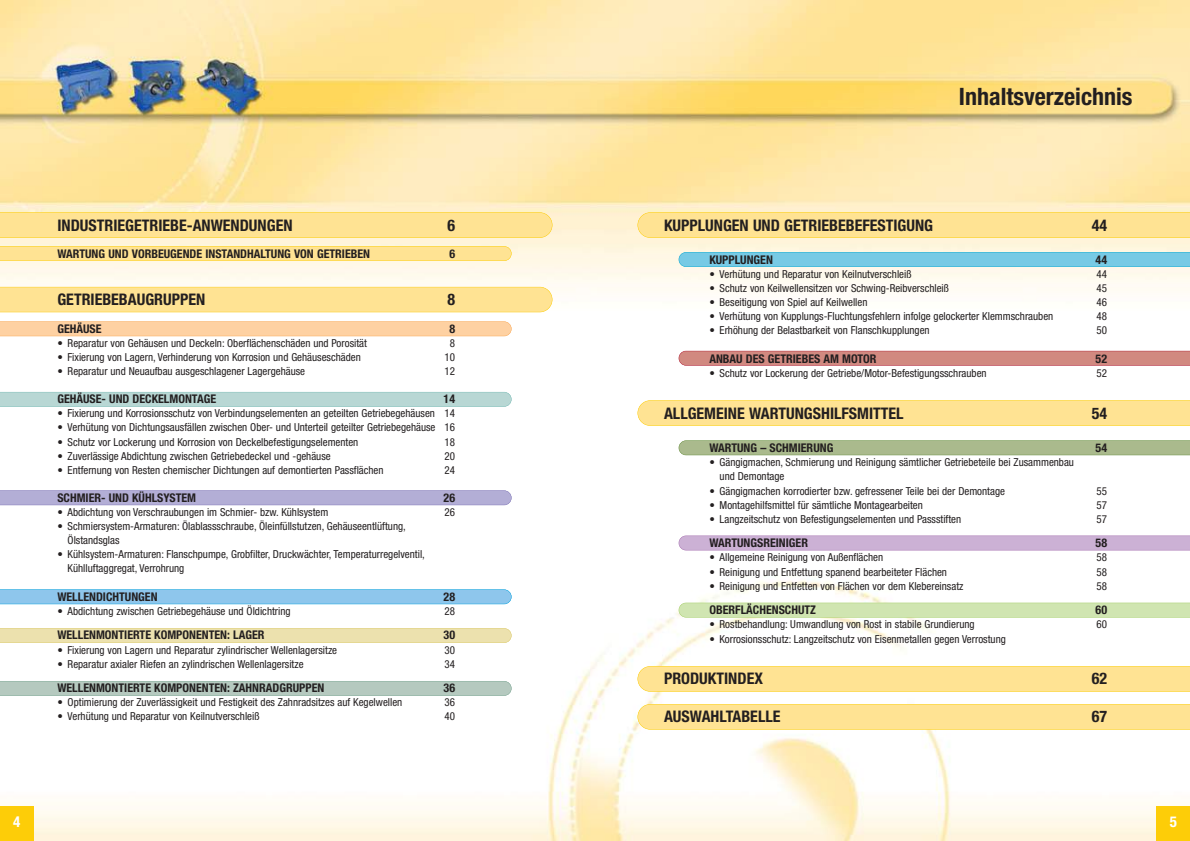
<style>
.page{position:relative;width:1190px;height:841px;background:#fff}
.page>*{position:absolute;margin:0;border:0;box-sizing:border-box;transform-origin:0 0}
.t1{font:700 condensed 24px "Helvetica Neue";color:#231f20}
.t2{font:700 condensed 16px "Helvetica Neue";color:#231f20}
.t3{font:700 condensed 15px "Helvetica Neue";color:#fff}
.t4{font:700 condensed 12px "Helvetica Neue";color:#231f20}
.t5{font:condensed 11px/14.1px "Helvetica Neue";color:#231f20}
.t6{font:condensed 9px "Helvetica Neue";color:#231f20}
</style>
<div class="page">
<img style="left:0;top:0;width:1190px;height:841px">
<div style="left:1156px;top:806px;width:34px;height:35px;background:#fdcd08"></div>
<div style="left:0;top:807px;width:34px;height:34px;background:#fdcd08"></div>
<svg style="left:0;top:287px;width:552px;height:25px;background:#fee290"></svg>
<svg style="left:0;top:321px;width:512px;height:15px;background:#fdd0a0"></svg>
<svg style="left:0;top:246px;width:512px;height:15px;background:#fee18a"></svg>
<svg style="left:0;top:392px;width:512px;height:15px;background:#b5d5d2"></svg>
<svg style="left:0;top:490px;width:512px;height:15px;background:#b1acd5"></svg>
<svg style="left:0;top:589px;width:512px;height:15px;background:#89c5eb"></svg>
<svg style="left:0;top:628px;width:512px;height:15px;background:#ebdfaa"></svg>
<svg style="left:0;top:681px;width:512px;height:15px;background:#b2c7bc"></svg>
<svg style="left:679px;top:252px;width:511px;height:15px;background:#71c8e3"></svg>
<svg style="left:679px;top:351px;width:511px;height:15px;background:#d0857e"></svg>
<svg style="left:679px;top:440px;width:511px;height:15px;background:#a8b98b"></svg>
<div style="left:679px;top:536px;width:511px;height:14px;background:#ccb1d5"></div>
<svg style="left:679px;top:603px;width:511px;height:15px;background:#cfe4af"></svg>
<svg style="left:638px;top:400px;width:552px;height:26px;background:#fee28f"></svg>
<svg style="left:638px;top:666px;width:552px;height:26px;background:#fee28f"></svg>
<svg style="left:638px;top:704px;width:552px;height:26px;background:#fee28f"></svg>
<svg style="left:638px;top:212px;width:552px;height:26px;background:#fee28e"></svg>
<svg style="left:0;top:212px;width:552px;height:26px;background:#fee28e"></svg>
<h2 class="t2" style="left:57px;top:219px;width:237px">INDUSTRIEGETRIEBE-ANWENDUNGEN</h2>
<h2 class="t2" style="left:447px;top:219px;width:9px">6</h2>
<p class="t4" style="left:57px;top:249px;width:314px">WARTUNG UND VORBEUGENDE INSTANDHALTUNG VON GETRIEBEN</p>
<p class="t4" style="left:449px;top:249px;width:7px">6</p>
<h2 class="t2" style="left:57px;top:293px;width:150px">GETRIEBEBAUGRUPPEN</h2>
<h2 class="t2" style="left:448px;top:293px;width:9px">8</h2>
<p class="t4" style="left:57px;top:324px;width:46px">GEHÄUSE</p>
<p class="t4" style="left:449px;top:324px;width:7px">8</p>
<p class="t5" style="left:57px;top:337px;width:311px">• Reparatur von Gehäusen und Deckeln: Oberflächenschäden und Porosität</p>
<p class="t5" style="left:450px;top:337px;width:7px">8</p>
<p class="t5" style="left:57px;top:351px;width:305px">• Fixierung von Lagern, Verhinderung von Korrosion und Gehäuseschäden</p>
<p class="t5" style="left:445px;top:351px;width:12px">10</p>
<p class="t5" style="left:57px;top:365px;width:249px">• Reparatur und Neuaufbau ausgeschlagener Lagergehäuse</p>
<p class="t5" style="left:445px;top:365px;width:12px">12</p>
<p class="t4" style="left:57px;top:395px;width:160px">GEHÄUSE- UND DECKELMONTAGE</p>
<p class="t4" style="left:444px;top:395px;width:13px">14</p>
<p class="t5" style="left:57px;top:407px;width:399px">• Fixierung und Korrosionsschutz von Verbindungselementen an geteilten Getriebegehäusen 14</p>
<p class="t5" style="left:57px;top:421px;width:399px">• Verhütung von Dichtungsausfällen zwischen Ober- und Unterteil geteilter Getriebegehäuse 16</p>
<p class="t5" style="left:57px;top:436px;width:303px">• Schutz vor Lockerung und Korrosion von Deckelbefestigungselementen</p>
<p class="t5" style="left:445px;top:436px;width:12px">18</p>
<p class="t5" style="left:57px;top:450px;width:275px">• Zuverlässige Abdichtung zwischen Getriebedeckel und -gehäuse</p>
<p class="t5" style="left:445px;top:450px;width:12px">20</p>
<p class="t5" style="left:57px;top:464px;width:328px">• Entfernung von Resten chemischer Dichtungen auf demontierten Passflächen</p>
<p class="t5" style="left:445px;top:464px;width:12px">24</p>
<p class="t4" style="left:57px;top:493px;width:140px">SCHMIER- UND KÜHLSYSTEM</p>
<p class="t4" style="left:444px;top:493px;width:13px">26</p>
<p class="t5" style="left:57px;top:506px;width:272px">• Abdichtung von Verschraubungen im Schmier- bzw. Kühlsystem</p>
<p class="t5" style="left:445px;top:506px;width:12px">26</p>
<p class="t5" style="left:68px;top:520px;width:340px;text-indent:-10px">• Schmiersystem-Armaturen: Ölablassschraube, Öleinfüllstutzen, Gehäuseentlüftung,<br>Ölstandsglas</p>
<p class="t5" style="left:68px;top:548px;width:359px;text-indent:-10px">• Kühlsystem-Armaturen: Flanschpumpe, Grobfilter, Druckwächter, Temperaturregelventil,<br>Kühlluftaggregat, Verrohrung</p>
<p class="t4" style="left:57px;top:592px;width:102px">WELLENDICHTUNGEN</p>
<p class="t4" style="left:444px;top:592px;width:13px">28</p>
<p class="t5" style="left:57px;top:605px;width:235px">• Abdichtung zwischen Getriebegehäuse und Öldichtring</p>
<p class="t5" style="left:445px;top:605px;width:12px">28</p>
<p class="t4" style="left:57px;top:631px;width:209px">WELLENMONTIERTE KOMPONENTEN: LAGER</p>
<p class="t4" style="left:444px;top:631px;width:13px">30</p>
<p class="t5" style="left:57px;top:644px;width:281px">• Fixierung von Lagern und Reparatur zylindrischer Wellenlagersitze</p>
<p class="t5" style="left:445px;top:644px;width:12px">30</p>
<p class="t5" style="left:57px;top:658px;width:248px">• Reparatur axialer Riefen an zylindrischen Wellenlagersitze</p>
<p class="t5" style="left:445px;top:658px;width:12px">34</p>
<p class="t4" style="left:57px;top:684px;width:269px">WELLENMONTIERTE KOMPONENTEN: ZAHNRADGRUPPEN</p>
<p class="t4" style="left:444px;top:684px;width:13px">36</p>
<p class="t5" style="left:57px;top:696px;width:346px">• Optimierung der Zuverlässigkeit und Festigkeit des Zahnradsitzes auf Kegelwellen</p>
<p class="t5" style="left:445px;top:696px;width:12px">36</p>
<p class="t5" style="left:57px;top:710px;width:204px">• Verhütung und Reparatur von Keilnutverschleiß</p>
<p class="t5" style="left:445px;top:710px;width:12px">40</p>
<h1 class="t1" style="left:959px;top:88px;width:175px">Inhaltsverzeichnis</h1>
<h2 class="t2" style="left:664px;top:219px;width:271px">KUPPLUNGEN UND GETRIEBEBEFESTIGUNG</h2>
<h2 class="t2" style="left:1092px;top:219px;width:17px">44</h2>
<p class="t4" style="left:709px;top:255px;width:65px">KUPPLUNGEN</p>
<p class="t4" style="left:1096px;top:255px;width:13px">44</p>
<p class="t5" style="left:709px;top:268px;width:204px">• Verhütung und Reparatur von Keilnutverschleiß</p>
<p class="t5" style="left:1097px;top:268px;width:12px">44</p>
<p class="t5" style="left:709px;top:282px;width:241px">• Schutz von Keilwellensitzen vor Schwing-Reibverschleiß</p>
<p class="t5" style="left:1097px;top:282px;width:12px">45</p>
<p class="t5" style="left:709px;top:296px;width:160px">• Beseitigung von Spiel auf Keilwellen</p>
<p class="t5" style="left:1097px;top:296px;width:12px">46</p>
<p class="t5" style="left:709px;top:310px;width:345px">• Verhütung von Kupplungs-Fluchtungsfehlern infolge gelockerter Klemmschrauben</p>
<p class="t5" style="left:1097px;top:310px;width:12px">48</p>
<p class="t5" style="left:709px;top:324px;width:222px">• Erhöhung der Belastbarkeit von Flanschkupplungen</p>
<p class="t5" style="left:1097px;top:324px;width:12px">50</p>
<p class="t4" style="left:709px;top:354px;width:169px">ANBAU DES GETRIEBES AM MOTOR</p>
<p class="t4" style="left:1096px;top:354px;width:13px">52</p>
<p class="t5" style="left:709px;top:367px;width:279px">• Schutz vor Lockerung der Getriebe/Motor-Befestigungsschrauben</p>
<p class="t5" style="left:1097px;top:367px;width:12px">52</p>
<h2 class="t2" style="left:1092px;top:408px;width:17px">54</h2>
<p class="t4" style="left:709px;top:444px;width:126px">WARTUNG – SCHMIERUNG</p>
<p class="t4" style="left:1096px;top:444px;width:13px">54</p>
<p class="t5" style="left:720px;top:456px;width:356px;text-indent:-10px">• Gängigmachen, Schmierung und Reinigung sämtlicher Getriebeteile bei Zusammenbau und Demontage</p>
<p class="t5" style="left:709px;top:485px;width:297px">• Gängigmachen korrodierter bzw. gefressener Teile bei der Demontage</p>
<p class="t5" style="left:1097px;top:485px;width:12px">55</p>
<p class="t5" style="left:709px;top:499px;width:215px">• Montagehilfsmittel für sämtliche Montagearbeiten</p>
<p class="t5" style="left:1097px;top:499px;width:12px">57</p>
<p class="t5" style="left:709px;top:513px;width:253px">• Langzeitschutz von Befestigungselementen und Passstiften</p>
<p class="t5" style="left:1097px;top:513px;width:12px">57</p>
<p class="t4" style="left:709px;top:539px;width:100px">WARTUNGSREINIGER</p>
<p class="t4" style="left:1096px;top:539px;width:13px">58</p>
<p class="t5" style="left:709px;top:551px;width:175px">• Allgemeine Reinigung von Außenflächen</p>
<p class="t5" style="left:1097px;top:551px;width:12px">58</p>
<p class="t5" style="left:709px;top:566px;width:239px">• Reinigung und Entfettung spanend bearbeiteter Flächen</p>
<p class="t5" style="left:1097px;top:566px;width:12px">58</p>
<p class="t5" style="left:709px;top:580px;width:256px">• Reinigung und Entfetten von Flächen vor dem Klebereinsatz</p>
<p class="t5" style="left:1097px;top:580px;width:12px">58</p>
<p class="t4" style="left:709px;top:606px;width:108px">OBERFLÄCHENSCHUTZ</p>
<p class="t4" style="left:1096px;top:606px;width:13px">60</p>
<p class="t5" style="left:709px;top:618px;width:267px">• Rostbehandlung: Umwandlung von Rost in stabile Grundierung</p>
<p class="t5" style="left:1097px;top:618px;width:12px">60</p>
<p class="t5" style="left:709px;top:633px;width:298px">• Korrosionsschutz: Langzeitschutz von Eisenmetallen gegen Verrostung</p>
<h2 class="t2" style="left:1092px;top:673px;width:17px">62</h2>
<h2 class="t2" style="left:1092px;top:711px;width:17px">67</h2>
<h2 class="t2" style="left:664px;top:407px;width:241px">ALLGEMEINE WARTUNGSHILFSMITTEL</h2>
<p class="t6" style="left:667px;top:626px;width:214px">For further technical details refer to selection chart on page XX.</p>
<h2 class="t2" style="left:664px;top:673px;width:100px">PRODUKTINDEX</h2>
<h2 class="t2" style="left:664px;top:711px;width:118px">AUSWAHLTABELLE</h2>
<h3 class="t3" style="left:13px;top:816px;width:9px">4</h3>
<h3 class="t3" style="left:1170px;top:816px;width:9px">5</h3>
</div>
